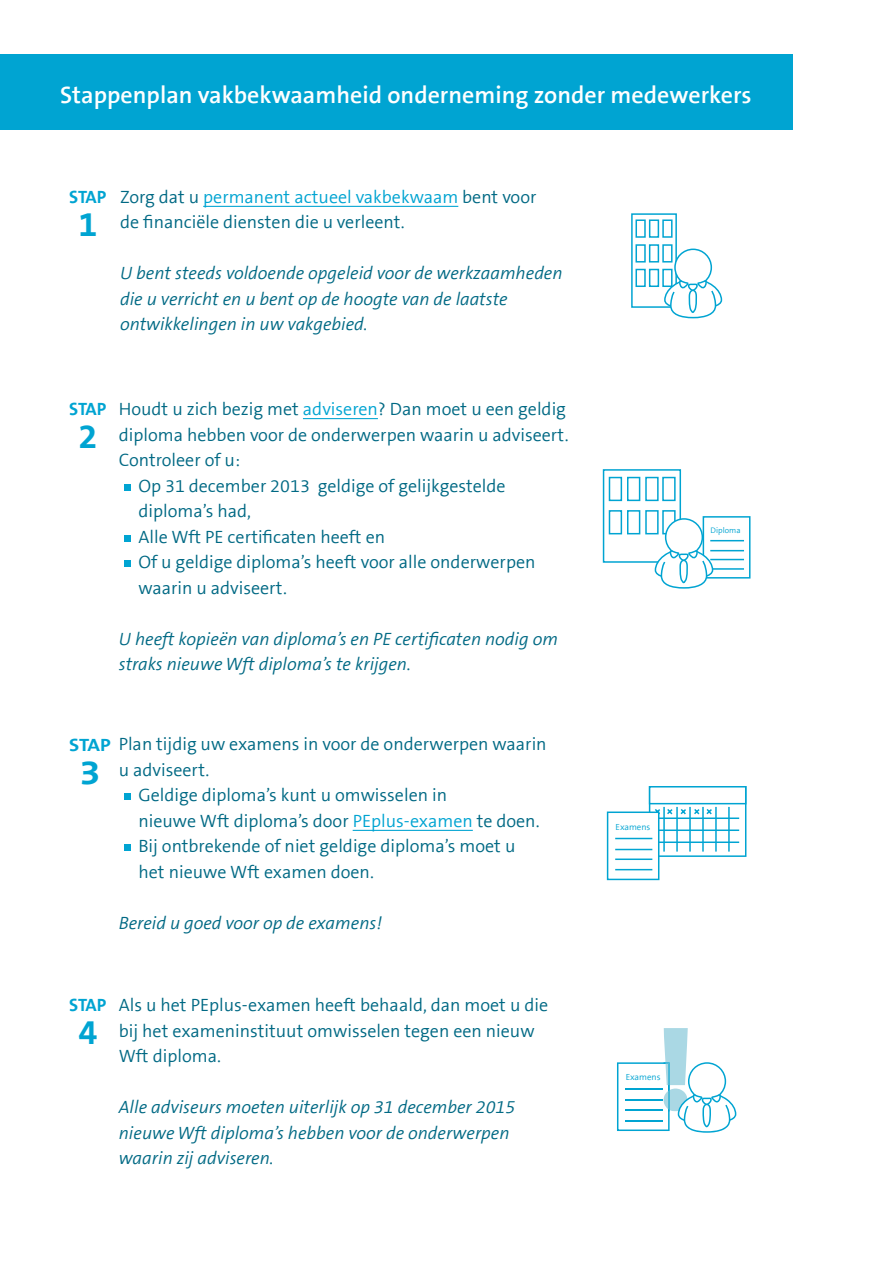
<style>
.page{position:relative;width:893px;height:1263px;background:#fff}
.page>*{position:absolute;margin:0;border:0;box-sizing:border-box;transform-origin:0 0}
.t1{font:900 114.3px "The Sans B9";color:#aad8e4}
.t2{font:700 34.5px "The Sans B7";color:#00a4d2}
.t3{font:700 34.5px "The Sans B7";color:#00a4d2;scale:1.12 1}
.t4{font:600 24px "The Sans B6";color:#fff}
.t5{font:300 18px/25.5px "The Sans B4";color:#006984}
.t6{font:italic 300 18px/25.5px "The Sans B4";color:#006984}
.t7{font:700 18px "The Sans B7";color:#00a4d2}
.t8{font:300 9px "The Sans B4";color:#00a4d2}
.t9{font:300 8.1px "The Sans B4";color:#00a4d2}
.s1{color:#00a4d2}
.s2{font-family:"The Sans B7";font-weight:700;color:#00a4d2}
</style>
<div class="page">
<div style="left:603px;top:469px;width:78px;height:94px;background:#fff;border:2px solid #00a4d2"></div>
<div style="left:645px;top:477px;width:14px;height:24px;background:#fff;border:2px solid #00a4d2"></div>
<div style="left:627px;top:477px;width:13px;height:24px;background:#fff;border:2px solid #00a4d2"></div>
<div style="left:609px;top:477px;width:13px;height:24px;background:#fff;border:2px solid #00a4d2"></div>
<div style="left:645px;top:510px;width:14px;height:24px;background:#fff;border:2px solid #00a4d2"></div>
<div style="left:662px;top:477px;width:14px;height:24px;background:#fff;border:2px solid #00a4d2"></div>
<div style="left:662px;top:510px;width:14px;height:24px;background:#fff;border:2px solid #00a4d2"></div>
<div style="left:627px;top:510px;width:13px;height:24px;background:#fff;border:2px solid #00a4d2"></div>
<div style="left:609px;top:510px;width:13px;height:24px;background:#fff;border:2px solid #00a4d2"></div>
<div style="left:703px;top:516px;width:47px;height:62px;background:#fff;border:2px solid #00a4d2"></div>
<hr style="left:710px;top:540px;width:34px;height:1px;background:#00a4d2">
<hr style="left:710px;top:550px;width:34px;height:1px;background:#00a4d2">
<hr style="left:710px;top:559px;width:34px;height:1px;background:#00a4d2">
<hr style="left:710px;top:568px;width:34px;height:2px;background:#00a4d2">
<svg style="left:654px;top:517px;width:60px;height:72px"></svg>
<div style="left:649px;top:786px;width:97px;height:71px;background:#fff;border:2px solid #00a4d2"></div>
<div style="left:649px;top:786px;width:97px;height:18px;background:#fff;border:2px solid #00a4d2"></div>
<hr style="left:655px;top:817px;width:84px;height:2px;background:#00a4d2">
<hr style="left:655px;top:829px;width:84px;height:2px;background:#00a4d2">
<hr style="left:655px;top:841px;width:84px;height:2px;background:#00a4d2">
<hr style="left:728px;top:807px;width:2px;height:44px;background:#00a4d2">
<hr style="left:715px;top:807px;width:2px;height:44px;background:#00a4d2">
<hr style="left:702px;top:807px;width:2px;height:44px;background:#00a4d2">
<hr style="left:689px;top:807px;width:2px;height:44px;background:#00a4d2">
<hr style="left:676px;top:807px;width:2px;height:44px;background:#00a4d2">
<hr style="left:663px;top:807px;width:2px;height:44px;background:#00a4d2">
<svg style="left:655px;top:807px;width:57px;height:9px"></svg>
<div style="left:607px;top:811px;width:52px;height:69px;background:#fff;border:2px solid #00a4d2"></div>
<hr style="left:615px;top:838px;width:37px;height:1px;background:#00a4d2">
<hr style="left:615px;top:849px;width:37px;height:1px;background:#00a4d2">
<hr style="left:615px;top:858px;width:37px;height:2px;background:#00a4d2">
<hr style="left:615px;top:869px;width:37px;height:1px;background:#00a4d2">
<svg style="left:617px;top:1062px;width:53px;height:69px"></svg>
<svg style="left:678px;top:1062px;width:58px;height:71px"></svg>
<hr style="left:203px;top:206px;width:255px;height:1px;background:#00a4d2">
<hr style="left:303px;top:418px;width:75px;height:1px;background:#00a4d2">
<hr style="left:353px;top:830px;width:120px;height:1px;background:#00a4d2">
<div style="left:0;top:55px;width:792px;height:75px;background:#00a4d2"></div>
<div style="left:124px;top:484px;width:6px;height:7px;background:#00a4d2"></div>
<div style="left:124px;top:535px;width:6px;height:7px;background:#00a4d2"></div>
<div style="left:124px;top:793px;width:6px;height:7px;background:#00a4d2"></div>
<div style="left:124px;top:560px;width:6px;height:7px;background:#00a4d2"></div>
<div style="left:124px;top:844px;width:6px;height:7px;background:#00a4d2"></div>
<div style="left:631px;top:213px;width:46px;height:95px;background:#fff;border:2px solid #00a4d2"></div>
<div style="left:662px;top:219px;width:10px;height:19px;background:#fff;border:2px solid #00a4d2"></div>
<div style="left:649px;top:219px;width:10px;height:19px;background:#fff;border:2px solid #00a4d2"></div>
<div style="left:635px;top:219px;width:11px;height:19px;background:#fff;border:2px solid #00a4d2"></div>
<div style="left:662px;top:244px;width:10px;height:19px;background:#fff;border:2px solid #00a4d2"></div>
<div style="left:649px;top:244px;width:10px;height:19px;background:#fff;border:2px solid #00a4d2"></div>
<div style="left:635px;top:244px;width:11px;height:19px;background:#fff;border:2px solid #00a4d2"></div>
<div style="left:662px;top:269px;width:10px;height:18px;background:#55c2e1"></div>
<div style="left:649px;top:269px;width:10px;height:18px;background:#fff;border:2px solid #00a4d2"></div>
<div style="left:635px;top:269px;width:11px;height:18px;background:#fff;border:2px solid #00a4d2"></div>
<svg style="left:663px;top:248px;width:60px;height:71px"></svg>
<h3 class="t4" style="left:60px;top:82px;width:693px">Stappenplan vakbekwaamheid onderneming zonder medewerkers</h3>
<p class="t7" style="left:69px;top:187px;width:39px">STAP</p>
<h2 class="t2" style="left:78px;top:206px;width:20px">1</h2>
<p class="t5" style="left:120px;top:185px;width:418px">Zorg dat u <span class="s1">permanent actueel vakbekwaam</span> bent voor de financiële diensten die u verleent.</p>
<p class="t6" style="left:120px;top:261px;width:444px">U bent steeds voldoende opgeleid voor de werkzaamheden die u verricht en u bent op de hoogte van de laatste ontwikkelingen in uw vakgebied.</p>
<p class="t7" style="left:69px;top:400px;width:39px">STAP</p>
<h2 class="t2" style="left:78px;top:418px;width:20px">2</h2>
<p class="t5" style="left:119px;top:397px;width:449px">Houdt u zich bezig met <span class="s1">adviseren</span>? Dan moet u een geldig</p>
<p class="t5" style="left:119px;top:423px;width:451px">diploma hebben voor de onderwerpen waarin u adviseert.</p>
<p class="t5" style="left:119px;top:448px;width:123px">Controleer of u:</p>
<p class="t5" style="left:138px;top:474px;width:369px">Op 31 december 2013 geldige of gelijkgestelde</p>
<p class="t5" style="left:138px;top:499px;width:114px">diploma’s had,</p>
<p class="t5" style="left:138px;top:525px;width:248px">Alle Wft PE certificaten heeft en</p>
<p class="t5" style="left:138px;top:550px;width:399px">Of u geldige diploma’s heeft voor alle onderwerpen</p>
<p class="t5" style="left:138px;top:576px;width:150px">waarin u adviseert.</p>
<p class="t6" style="left:119px;top:627px;width:441px">U heeft kopieën van diploma’s en PE certificaten nodig om straks nieuwe Wft diploma’s te krijgen.</p>
<p class="t5" style="left:69px;top:732px;width:479px"><span class="s2">STAP</span> Plan tijdig uw examens in voor de onderwerpen waarin</p>
<h2 class="t3" style="left:79px;top:754px;width:20px">3</h2>
<p class="t5" style="left:138px;top:758px;width:403px;text-indent:-20px">u adviseert.<br>Geldige diploma’s kunt u omwisselen in<br>nieuwe Wft diploma’s door <span class="s1">PEplus-examen</span> te doen.<br>Bij ontbrekende of niet geldige diploma’s moet u het nieuwe Wft examen doen.</p>
<p class="t6" style="left:119px;top:911px;width:265px">Bereid u goed voor op de examens!</p>
<p class="t7" style="left:69px;top:996px;width:39px">STAP</p>
<h2 class="t2" style="left:78px;top:1014px;width:20px">4</h2>
<p class="t5" style="left:119px;top:993px;width:431px">Als u het PEplus-examen heeft behaald, dan moet u die bij het exameninstituut omwisselen tegen een nieuw<br>Wft diploma.</p>
<p class="t6" style="left:119px;top:1095px;width:398px">Alle adviseurs moeten uiterlijk op 31 december 2015 nieuwe Wft diploma’s hebben voor de onderwerpen waarin zij adviseren.</p>
<p class="t9" style="left:711px;top:526px;width:32px">Diploma</p>
<p class="t8" style="left:616px;top:822px;width:36px">Examens</p>
<h1 class="t1" style="left:656px;top:1009px;width:39px">!</h1>
<p class="t8" style="left:626px;top:1073px;width:36px">Examens</p>
</div>
